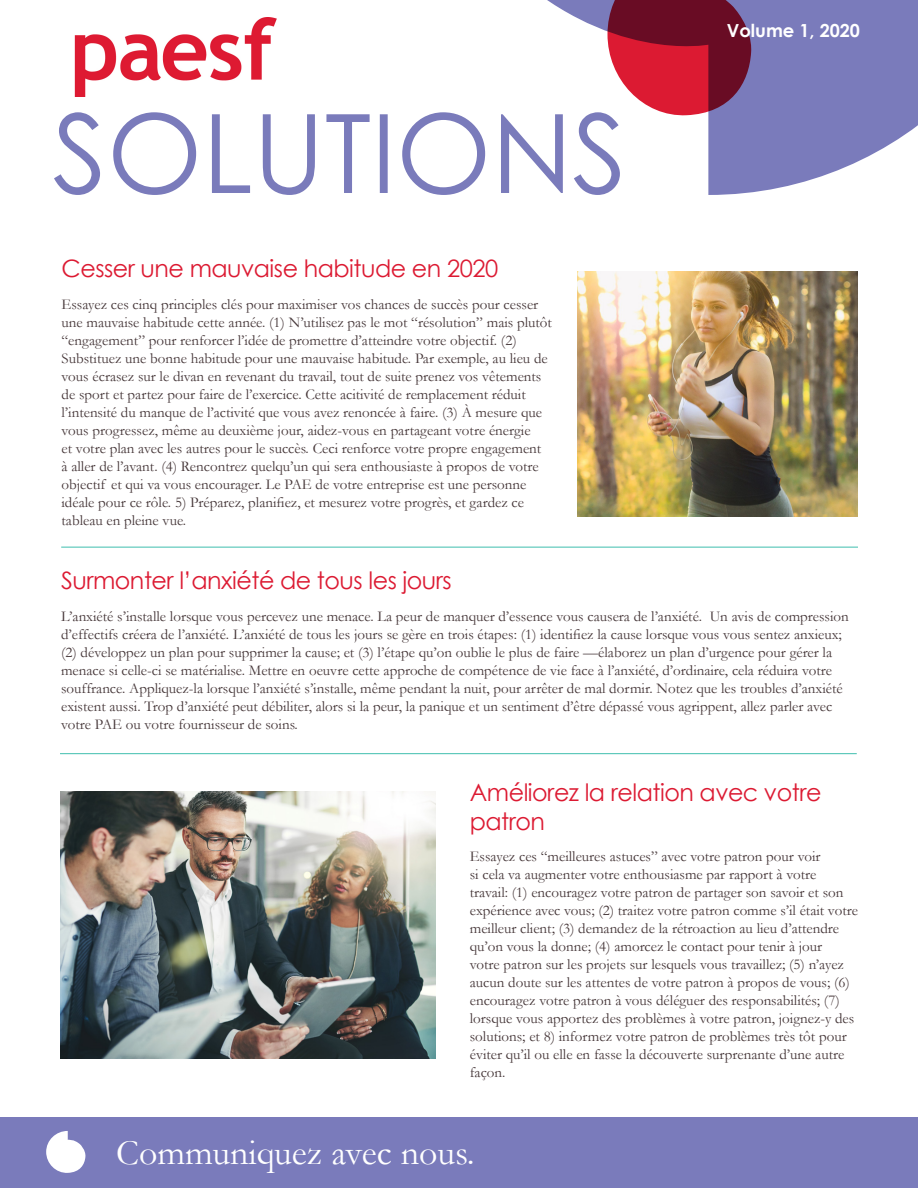
<style>
.page{position:relative;width:918px;height:1188px;background:#fff}
.page>*{position:absolute;margin:0;border:0;box-sizing:border-box;transform-origin:0 0}
.t1{font:36px "Garamond";color:#fff}
.t2{font:24px/28.8px "Century Gothic";letter-spacing:-.02em;color:#dc1a32}
.t3{font:700 18px "Century Gothic";color:#fff}
.t4{font:15px/18px "Garamond";color:#453638}
</style>
<div class="page">
<svg style="left:547px;top:0;width:371px;height:195px;fill:#7a7bbb"></svg>
<svg style="left:54px;top:112px;width:566px;height:83px"></svg>
<img style="left:74px;top:17px;width:202px;height:80px">
<svg style="left:607px;top:0;width:146px;height:117px;background:#a1324b"></svg>
<div style="left:0;top:1118px;width:918px;height:70px;background:#7a7bbb"></div>
<svg style="left:46px;top:1131px;width:40px;height:42px"></svg>
<img style="left:577px;top:271px;width:281px;height:245px">
<img style="left:60px;top:792px;width:375px;height:266px">
<hr style="left:60px;top:753px;width:797px;height:1px;background:#3fbfae">
<hr style="left:61px;top:547px;width:797px;height:1px;background:#3fbfae">
<h2 class="t2" style="left:62px;top:254px;width:438px">Cesser une mauvaise habitude en 2020</h2>
<p class="t4" style="left:62px;top:295px;width:492px">Essayez ces cinq principles clés pour maximiser vos chances de succès pour cesser une mauvaise habitude cette année. (1) N’utilisez pas le mot “résolution” mais plutôt “engagement” pour renforcer l’idée de promettre d’atteindre votre objectif. (2)<br>Substituez une bonne habitude pour une mauvaise habitude. Par exemple, au lieu de vous écrasez sur le divan en revenant du travail, tout de suite prenez vos vêtements de sport et partez pour faire de l’exercice. Cette acitivité de remplacement réduit l’intensité du manque de l’activité que vous avez renoncée à faire. (3) À mesure que vous progressez, même au deuxième jour, aidez-vous en partageant votre énergie<br>et votre plan avec les autres pour le succès. Ceci renforce votre propre engagement<br>à aller de l’avant. (4) Rencontrez quelqu’un qui sera enthousiaste à propos de votre objectif et qui va vous encourager. Le PAE de votre entreprise est une personne idéale pour ce rôle. 5) Préparez, planifiez, et mesurez votre progrès, et gardez ce tableau en pleine vue.</p>
<p class="t3" style="left:727px;top:16px;width:135px">Volume 1, 2020</p>
<h2 class="t2" style="left:61px;top:566px;width:392px">Surmonter l’anxiété de tous les jours</h2>
<p class="t4" style="left:61px;top:606px;width:789px">L’anxiété s’installe lorsque vous percevez une menace. La peur de manquer d’essence vous causera de l’anxiété. Un avis de compression d’effectifs créera de l’anxiété. L’anxiété de tous les jours se gère en trois étapes: (1) identifiez la cause lorsque vous vous sentez anxieux; (2) développez un plan pour supprimer la cause; et (3) l’étape qu’on oublie le plus de faire —élaborez un plan d’urgence pour gérer la menace si celle-ci se matérialise. Mettre en oeuvre cette approche de compétence de vie face à l’anxiété, d’ordinaire, cela réduira votre souffrance. Appliquez-la lorsque l’anxiété s’installe, même pendant la nuit, pour arrêter de mal dormir. Notez que les troubles d’anxiété existent aussi. Trop d’anxiété peut débiliter, alors si la peur, la panique et un sentiment d’être dépassé vous agrippent, allez parler avec votre PAE ou votre fournisseur de soins.</p>
<h2 class="t2" style="left:470px;top:778px;width:353px">Améliorez la relation avec votre patron</h2>
<p class="t4" style="left:470px;top:847px;width:390px">Essayez ces “meilleures astuces” avec votre patron pour voir<br>si cela va augmenter votre enthousiasme par rapport à votre travail: (1) encouragez votre patron de partager son savoir et son expérience avec vous; (2) traitez votre patron comme s’il était votre meilleur client; (3) demandez de la rétroaction au lieu d’attendre qu’on vous la donne; (4) amorcez le contact pour tenir à jour<br>votre patron sur les projets sur lesquels vous travaillez; (5) n’ayez aucun doute sur les attentes de votre patron à propos de vous; (6) encouragez votre patron à vous déléguer des responsabilités; (7) lorsque vous apportez des problèmes à votre patron, joignez-y des solutions; et 8) informez votre patron de problèmes très tôt pour éviter qu’il ou elle en fasse la découverte surprenante d’une autre façon.</p>
<h1 class="t1" style="left:116px;top:1128px;width:360px">Communiquez avec nous.</h1>
</div>
